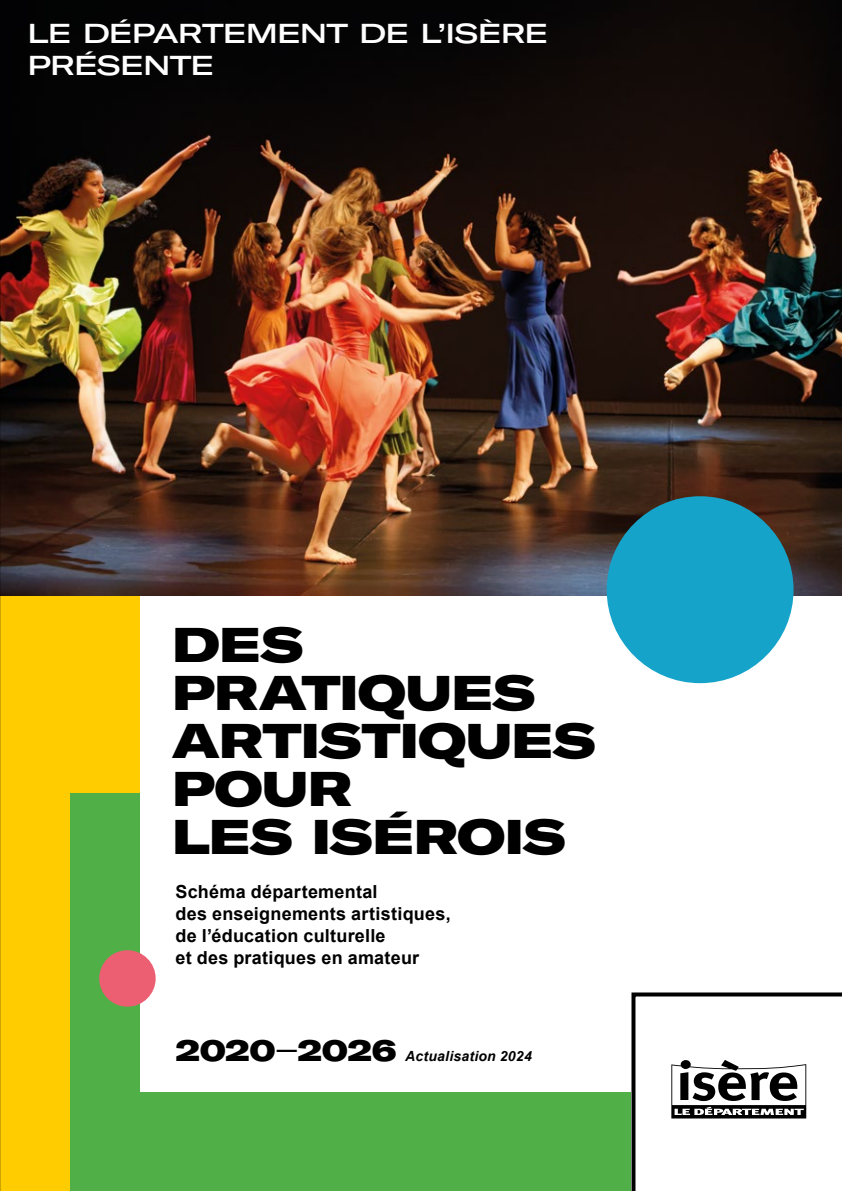
<style>
.page{position:relative;width:842px;height:1191px;background:#fff}
.page>*{position:absolute;margin:0;border:0;box-sizing:border-box;transform-origin:0 0}
.t1{font:900 expanded 48px/48px "GT America";letter-spacing:-.015em;color:#000}
.t2{font:500 expanded 27px/32px "GT America";letter-spacing:-.035em;color:#fff}
.t3{font:700 18px/22px "Arial";letter-spacing:.015em;color:#000}
.t4{font:italic 700 14px "Arial";letter-spacing:.015em;color:#000}
.s1{font-family:"GT America";font-weight:900;font-style:normal;font-stretch:expanded;font-size:29px}
.s2{font-family:"GT America";font-weight:400;font-style:normal;font-stretch:expanded;font-size:29px}
</style>
<div class="page">
<div style="left:0;top:595px;width:140px;height:596px;background:#fc0"></div>
<div style="left:70px;top:794px;width:561px;height:397px;background:#50af47"></div>
<div style="left:140px;top:595px;width:702px;height:496px;background:#fff"></div>
<svg style="left:629px;top:992px;width:213px;height:199px"></svg>
<svg style="left:671px;top:1059px;width:135px;height:59px"></svg>
<img style="left:1px;top:0;width:841px;height:595px">
<div style="left:607px;top:496px;width:186px;height:187px;background:#15a3c9;border-radius:50%"></div>
<div style="left:99px;top:950px;width:57px;height:56px;background:#ec5f72;border-radius:50%"></div>
<hr style="left:0;top:0;width:1px;height:1191px;background:#9d9d9c">
<h2 class="t2" style="left:27px;top:18px;width:522px">LE DÉPARTEMENT DE L’ISÈRE<br>PRÉSENTE</h2>
<h1 class="t1" style="left:172px;top:620px;width:425px">DES<br>PRATIQUES<br>ARTISTIQUES<br>POUR<br>LES ISÉROIS</h1>
<p class="t3" style="left:175px;top:881px;width:277px">Schéma départemental<br>des enseignements artistiques, de l’éducation culturelle<br>et des pratiques en amateur</p>
<p class="t4" style="left:175px;top:1047px;width:358px"><span class="s1">2020</span><span class="s2">–</span><span class="s1">2026</span> Actualisation 2024</p>
</div>
